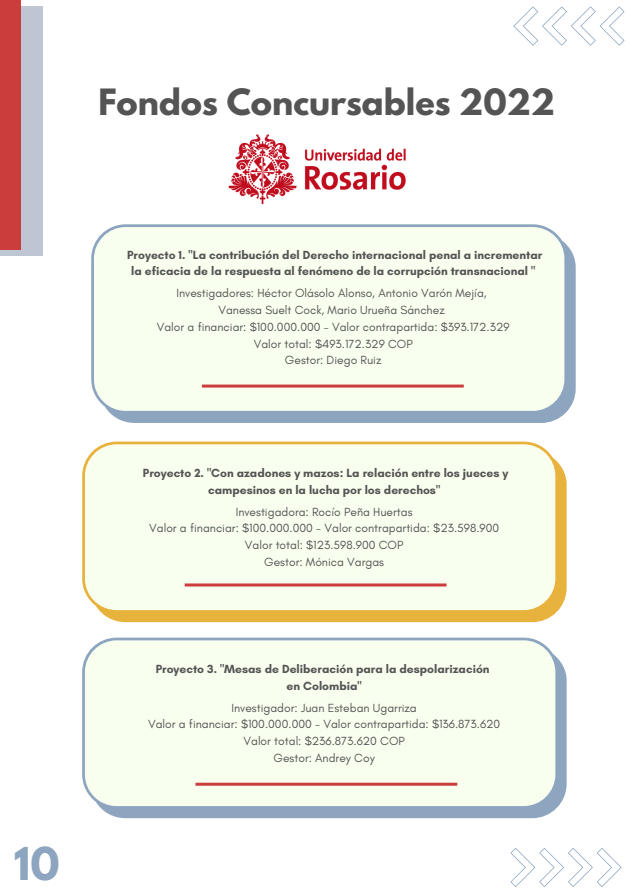
<style>
.page{position:relative;width:630px;height:891px;background:#fff}
.page>*{position:absolute;margin:0;border:0;box-sizing:border-box;transform-origin:0 0}
.t1{font:700 40px "League Spartan";color:#8da5bf}
.t2{font:700 32px "League Spartan";color:#545454}
.t3{font:12px/16.8px "Glacial Indifference";color:#545454;text-align:center}
.t4{font:700 12px/16.8px "Glacial Indifference";color:#545454;text-align:center}
</style>
<div class="page">
<svg style="left:91px;top:224px;width:485px;height:199px;fill:#f9ffef"></svg>
<hr style="left:202px;top:385px;width:262px;height:3px;background:#cb3d3d">
<svg style="left:513px;top:7px;width:112px;height:39px"></svg>
<svg style="left:82px;top:442px;width:485px;height:180px;fill:#f9ffef"></svg>
<hr style="left:185px;top:583px;width:262px;height:3px;background:#cb3d3d">
<svg style="left:82px;top:638px;width:485px;height:180px;fill:#f9ffef"></svg>
<svg style="left:510px;top:848px;width:112px;height:39px"></svg>
<hr style="left:195px;top:783px;width:262px;height:3px;background:#cb3d3d">
<div style="left:0;top:7px;width:42px;height:249px;background:#bec6d4"></div>
<div style="left:0;top:0;width:21px;height:250px;background:#cb3d3d"></div>
<img style="left:228px;top:134px;width:178px;height:71px">
<h2 class="t2" style="left:98px;top:86px;width:458px">Fondos Concursables 2022</h2>
<h1 class="t1" style="left:14px;top:844px;width:47px">10</h1>
<p class="t4" style="left:127px;top:246px;width:417px">Proyecto 1. "La contribución del Derecho internacional penal a incrementar la eficacia de la respuesta al fenómeno de la corrupción transnacional "</p>
<p class="t3" style="left:157px;top:285px;width:354px">Investigadores: Héctor Olásolo Alonso, Antonio Varón Mejía, Vanessa Suelt Cock, Mario Urueña Sánchez<br>Valor a financiar: $100.000.000 - Valor contrapartida: $393.172.329<br>Valor total: $493.172.329 COP<br>Gestor: Diego Ruiz</p>
<p class="t4" style="left:143px;top:464px;width:367px">Proyecto 2. "Con azadones y mazos: La relación entre los jueces y campesinos en la lucha por los derechos"</p>
<p class="t3" style="left:149px;top:503px;width:352px">Investigadora: Rocío Peña Huertas<br>Valor a financiar: $100.000.000 - Valor contrapartida: $23.598.900<br>Valor total: $123.598.900 COP<br>Gestor: Mónica Vargas</p>
<p class="t4" style="left:156px;top:660px;width:335px">Proyecto 3. "Mesas de Deliberación para la despolarización en Colombia"</p>
<p class="t3" style="left:148px;top:699px;width:354px">Investigador: Juan Esteban Ugarriza<br>Valor a financiar: $100.000.000 - Valor contrapartida: $136.873.620<br>Valor total: $236.873.620 COP<br>Gestor: Andrey Coy</p>
</div>
